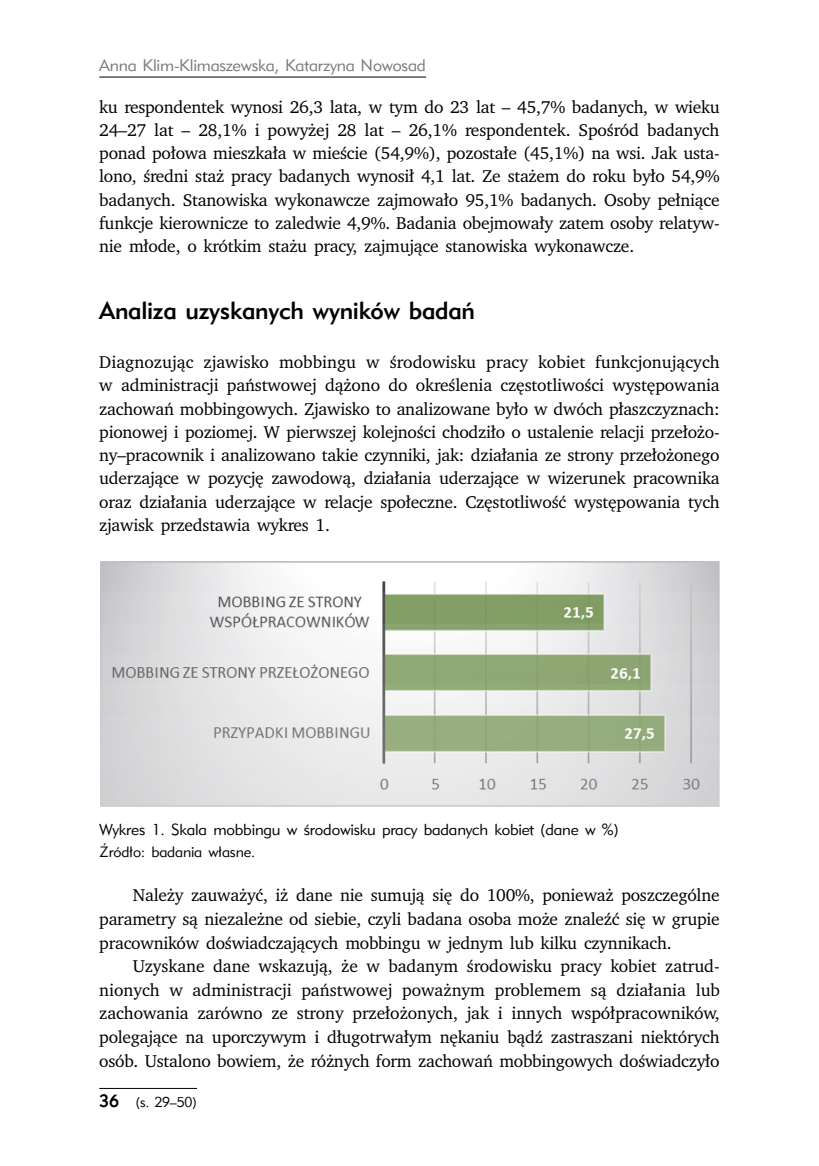
<style>
.page{position:relative;width:819px;height:1166px;background:#fff}
.page>*{position:absolute;margin:0;border:0;box-sizing:border-box;transform-origin:0 0}
.t1{font:24.5px "Geometric 415 Md EU";letter-spacing:-.015em;color:#000}
.t2{font:17.5px/23.3px "Charter ITCPL";letter-spacing:-.015em;color:#000;text-align:justify}
.t3{font:16.62px "Geometric 415 Lt EU";letter-spacing:-.015em;color:#787878}
.t4{font:15.75px "Geometric 415 Lt EU";letter-spacing:-.015em;color:#000}
.t5{font:14.88px "Geometric 415 Lt EU";letter-spacing:-.015em;color:#000}
.t6{font:14px "Geometric 415 Lt EU";color:#000}
.s1{font-family:"Geometric 415 Md EU";font-size:17.5px}
</style>
<div class="page">
<hr style="left:99px;top:77px;width:327px;height:1px;background:#000">
<hr style="left:99px;top:1088px;width:98px;height:1px;background:#000">
<img style="left:100px;top:561px;width:619px;height:245px">
<p class="t3" style="left:99px;top:55px;width:328px">Anna Klim-Klimaszewska, Katarzyna Nowosad</p>
<p class="t2" style="left:99px;top:95px;width:622px">ku respondentek wynosi 26,3 lata, w tym do 23 lat – 45,7% badanych, w wieku 24–27 lat – 28,1% i powyżej 28 lat – 26,1% respondentek. Spośród badanych ponad połowa mieszkała w mieście (54,9%), pozostałe (45,1%) na wsi. Jak usta&shy;lono, średni staż pracy badanych wynosił 4,1 lat. Ze stażem do roku było 54,9% badanych. Stanowiska wykonawcze zajmowało 95,1% badanych. Osoby pełniące funkcje kierownicze to zaledwie 4,9%. Badania obejmowały zatem osoby relatyw&shy;nie młode, o krótkim stażu pracy, zajmujące stanowiska wykonawcze.</p>
<h1 class="t1" style="left:99px;top:295px;width:377px">Analiza uzyskanych wyników badań</h1>
<p class="t2" style="left:99px;top:350px;width:622px">Diagnozując zjawisko mobbingu w środowisku pracy kobiet funkcjonujących w administracji państwowej dążono do określenia częstotliwości występowania zachowań mobbingowych. Zjawisko to analizowane było w dwóch płaszczyznach: pionowej i poziomej. W pierwszej kolejności chodziło o ustalenie relacji przełożo&shy;ny–pracownik i analizowano takie czynniki, jak: działania ze strony przełożonego uderzające w pozycję zawodową, działania uderzające w wizerunek pracownika oraz działania uderzające w relacje społeczne. Częstotliwość występowania tych zjawisk przedstawia wykres 1.</p>
<p class="t4" style="left:99px;top:819px;width:521px">Wykres 1. Skala mobbingu w środowisku pracy badanych kobiet (dane w %)</p>
<p class="t5" style="left:99px;top:842px;width:157px">Źródło: badania własne.</p>
<p class="t2" style="left:99px;top:883px;width:622px;text-indent:34px">Należy zauważyć, iż dane nie sumują się do 100%, ponieważ poszczególne parametry są niezależne od siebie, czyli badana osoba może znaleźć się w grupie pracowników doświadczających mobbingu w jednym lub kilku czynnikach.</p>
<p class="t2" style="left:99px;top:954px;width:622px;text-indent:34px">Uzyskane dane wskazują, że w badanym środowisku pracy kobiet zatrud&shy;nionych w administracji państwowej poważnym problemem są działania lub zachowania zarówno ze strony przełożonych, jak i innych współpracowników, polegające na uporczywym i długotrwałym nękaniu bądź zastraszani niektórych osób. Ustalono bowiem, że różnych form zachowań mobbingowych doświadczyło</p>
<p class="t6" style="left:99px;top:1094px;width:99px"><span class="s1">36</span> (s. 29–50)</p>
</div>
